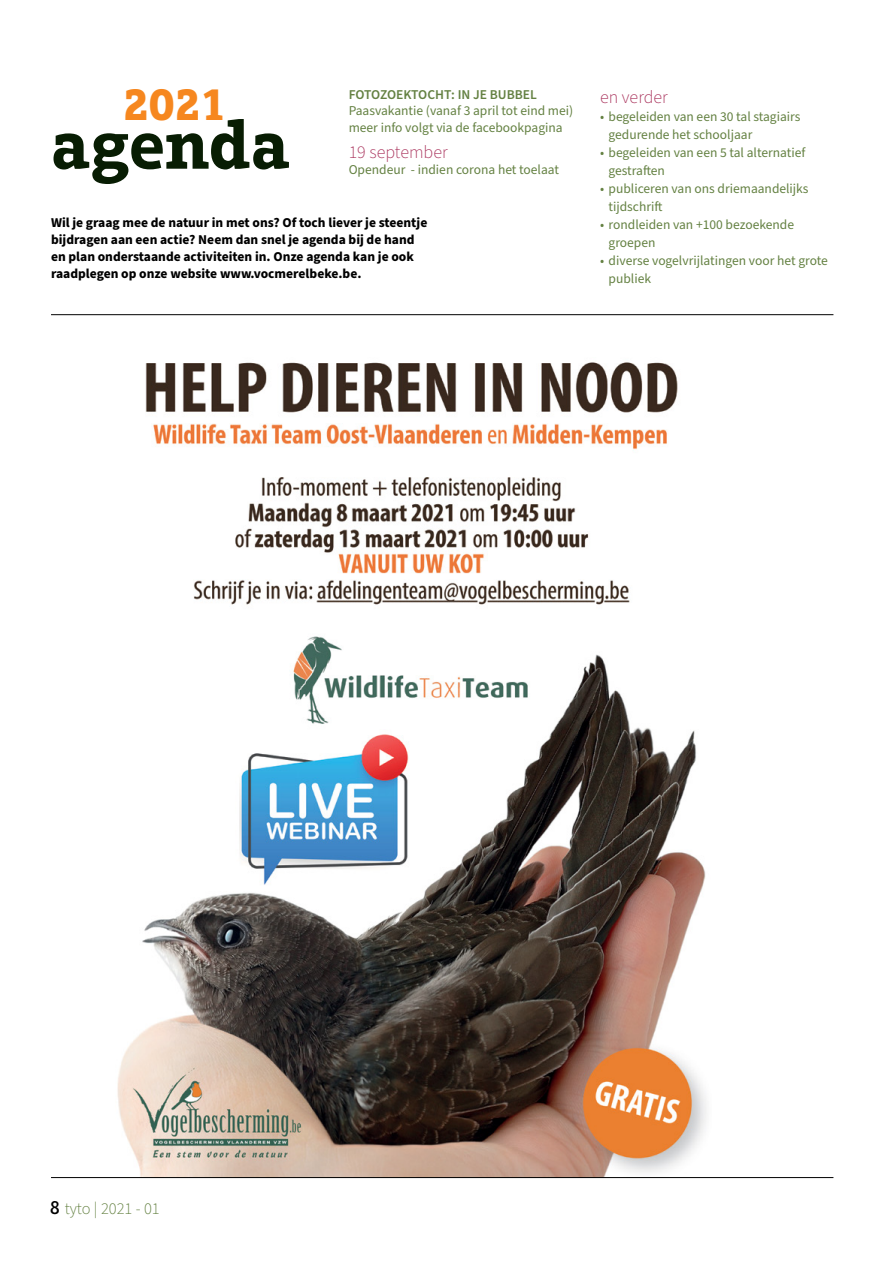
<style>
.page{position:relative;width:893px;height:1263px;background:#fff}
.page>*{position:absolute;margin:0;border:0;box-sizing:border-box;transform-origin:0 0}
.t1{font:700 69px "Aptifer Slab LT Pro";color:#081d03}
.t2{font:700 46.5px "Aptifer Slab LT Pro";color:#f6871f}
.t3{font:300 18px "Source Sans Pro";color:#ac3961}
.t4{font:300 16.5px "Source Sans Pro";color:#648142}
.t5{font:13.5px/18px "Source Sans Pro";color:#648142}
.t6{font:700 13.5px/17.2px "Source Sans Pro";color:#000}
.t7{font:600 13.5px "Source Sans Pro";color:#648142}
.s1{font-family:"Aptifer Slab LT Pro";font-weight:500;font-size:19.5px;color:#000}
</style>
<div class="page">
<img style="left:117px;top:362px;width:590px;height:815px">
<hr style="left:51px;top:314px;width:782px;height:1px;background:#000">
<hr style="left:51px;top:1177px;width:782px;height:1px;background:#000">
<h2 class="t2" style="left:123px;top:76px;width:105px">2021</h2>
<h1 class="t1" style="left:51px;top:104px;width:240px">agenda</h1>
<p class="t6" style="left:51px;top:214px;width:378px">Wil je graag mee de natuur in met ons? Of toch liever je steentje bijdragen aan een actie? Neem dan snel je agenda bij de hand en plan onderstaande activiteiten in. Onze agenda kan je ook raadplegen op onze website www.vocmerelbeke.be.</p>
<p class="t7" style="left:349px;top:85px;width:190px">FOTOZOEKTOCHT: IN JE BUBBEL</p>
<p class="t5" style="left:349px;top:103px;width:226px;line-height:16.5px">Paasvakantie (vanaf 3 april tot eind mei) meer info volgt via de facebookpagina</p>
<h3 class="t3" style="left:349px;top:140px;width:101px">19 september</h3>
<p class="t5" style="left:349px;top:161px;width:212px">Opendeur - indien corona het toelaat</p>
<h3 class="t3" style="left:600px;top:85px;width:69px">en verder</h3>
<p class="t5" style="left:609px;top:108px;width:193px;text-indent:-9px">• begeleiden van een 30 tal stagiairs gedurende het schooljaar</p>
<p class="t5" style="left:609px;top:144px;width:198px;text-indent:-9px">• begeleiden van een 5 tal alternatief gestraften</p>
<p class="t5" style="left:609px;top:180px;width:202px;text-indent:-9px">• publiceren van ons driemaandelijks tijdschrift</p>
<p class="t5" style="left:609px;top:216px;width:187px;text-indent:-9px">• rondleiden van +100 bezoekende groepen</p>
<p class="t5" style="left:609px;top:252px;width:221px;text-indent:-9px">• diverse vogelvrijlatingen voor het grote publiek</p>
<p class="t4" style="left:50px;top:1197px;width:111px"><span class="s1">8</span> tyto | 2021 - 01</p>
</div>
